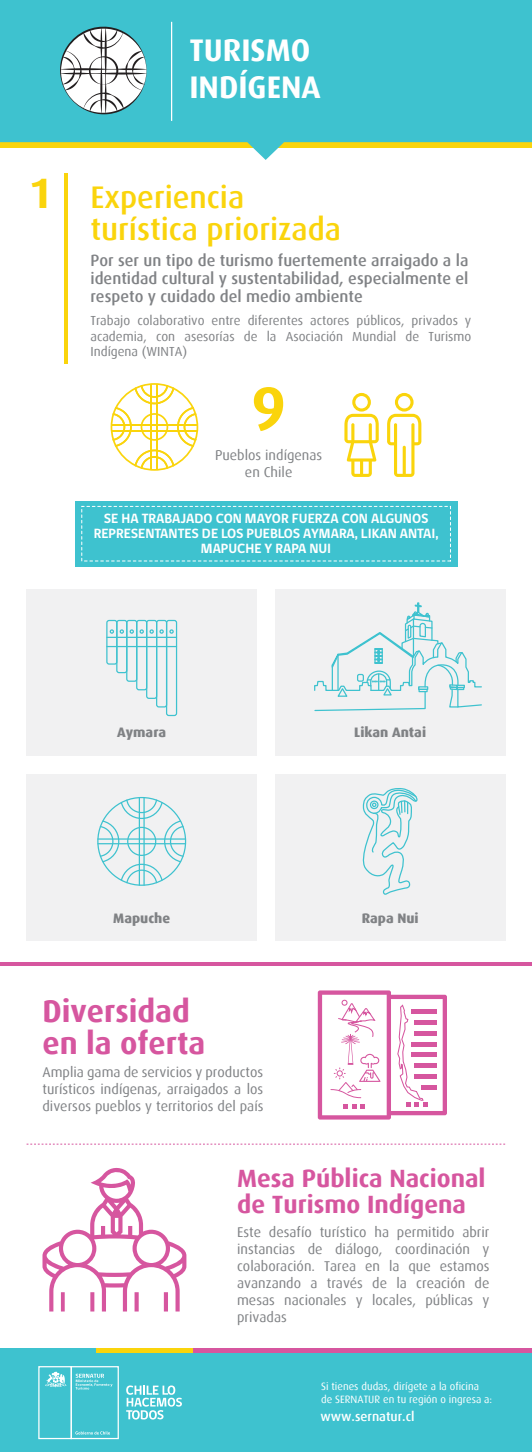
<style>
.page{position:relative;width:532px;height:1452px;background:#fff}
.page>*{position:absolute;margin:0;border:0;box-sizing:border-box;transform-origin:0 0}
.t1{font:700 62.5px "Dax";color:#fad40c}
.t2{font:500 31.25px/32.5px "Dax";color:#fad40c}
.t3{font:700 31.25px/32.5px "Dax";color:#d6569f}
.t4{font:700 31.25px/37.5px "Dax";color:#fff}
.t5{font:700 25px/26.2px "Dax";color:#d6569f}
.t6{font:500 16.25px/18.1px "Dax";color:#808285;text-align:justify}
.t7{font:14.19px/17px "Dax";color:#808285;text-align:justify}
.t8{font:700 13.75px/15px "gob CL";color:#fff;text-align:center}
.t9{font:800 13.75px "Dax";color:#808285}
.t10{font:13.12px/15.8px "Dax";color:#808285;text-align:justify}
.t11{font:500 13.12px "Dax";color:#fff}
.t12{font:10.62px/12.8px "Dax";color:#fff}
.s1{font-weight:700;font-size:42.5px}
</style>
<div class="page">
<hr style="left:64px;top:173px;width:3px;height:190px;background:#fad40c">
<div style="left:26px;top:589px;width:231px;height:167px;background:#f1f1f2"></div>
<div style="left:26px;top:774px;width:231px;height:166px;background:#f1f1f2"></div>
<div style="left:275px;top:589px;width:230px;height:167px;background:#f1f1f2"></div>
<div style="left:275px;top:774px;width:230px;height:166px;background:#f1f1f2"></div>
<hr style="left:0;top:962px;width:531px;height:4px;background:#d6569f">
<svg style="left:27px;top:1143px;width:478px;height:1px"></svg>
<svg style="left:110px;top:383px;width:88px;height:88px"></svg>
<svg style="left:344px;top:393px;width:34px;height:84px"></svg>
<svg style="left:387px;top:393px;width:34px;height:84px"></svg>
<svg style="left:0;top:0;width:531px;height:160px;background:#54c7cb"></svg>
<hr style="left:171px;top:22px;width:1px;height:99px;background:#fff">
<svg style="left:60px;top:26px;width:86px;height:88px"></svg>
<div style="left:75px;top:501px;width:382px;height:65px;background:#3ec2cf"></div>
<div style="left:106px;top:620px;width:11px;height:44px;border:1px solid #3ec2cf;border-radius:2px"></div>
<div style="left:116px;top:620px;width:11px;height:53px;border:1px solid #3ec2cf;border-radius:2px"></div>
<div style="left:126px;top:620px;width:11px;height:62px;border:1px solid #3ec2cf;border-radius:2px"></div>
<div style="left:136px;top:620px;width:11px;height:70px;border:1px solid #3ec2cf;border-radius:2px"></div>
<div style="left:146px;top:620px;width:11px;height:79px;border:1px solid #3ec2cf;border-radius:2px"></div>
<div style="left:156px;top:620px;width:11px;height:87px;border:1px solid #3ec2cf;border-radius:2px"></div>
<div style="left:166px;top:620px;width:11px;height:96px;border:1px solid #3ec2cf;border-radius:2px"></div>
<hr style="left:107px;top:636px;width:69px;height:2px;background:#3ec2cf">
<hr style="left:107px;top:646px;width:69px;height:1px;background:#3ec2cf">
<svg style="left:110px;top:629px;width:64px;height:4px"></svg>
<svg style="left:314px;top:602px;width:168px;height:109px"></svg>
<svg style="left:362px;top:788px;width:56px;height:107px"></svg>
<hr style="left:98px;top:838px;width:87px;height:1px;background:#3ec2cf">
<hr style="left:98px;top:843px;width:87px;height:1px;background:#3ec2cf">
<hr style="left:143px;top:797px;width:2px;height:88px;background:#3ec2cf">
<hr style="left:139px;top:797px;width:1px;height:88px;background:#3ec2cf">
<svg style="left:99px;top:798px;width:85px;height:86px"></svg>
<svg style="left:42px;top:1167px;width:144px;height:144px"></svg>
<svg style="left:318px;top:990px;width:129px;height:129px"></svg>
<div style="left:192px;top:1347px;width:339px;height:7px;background:#d6569f"></div>
<div style="left:0;top:1347px;width:96px;height:7px;background:#3ec2cf"></div>
<div style="left:96px;top:1347px;width:96px;height:7px;background:#fad40c"></div>
<div style="left:0;top:1353px;width:531px;height:98px;background:#3ec2cf"></div>
<div style="left:38px;top:1365px;width:34px;height:74px;border:1px solid #fff"></div>
<svg style="left:45px;top:1371px;width:21px;height:16px"></svg>
<div style="left:71px;top:1365px;width:48px;height:74px;border:1px solid #fff"></div>
<svg style="left:75px;top:1373px;width:37px;height:16px"></svg>
<svg style="left:75px;top:1431px;width:35px;height:3px"></svg>
<svg style="left:126px;top:1385px;width:56px;height:34px"></svg>
<h2 class="t4" style="left:189px;top:31px;width:133px">TURISMO<br>INDÍGENA</h2>
<h2 class="t2" style="left:90px;top:181px;width:252px;text-indent:-62px"><span class="s1">1</span> Experiencia turística priorizada</h2>
<p class="t6" style="left:90px;top:252px;width:379px">Por ser un tipo de turismo fuertemente arraigado a la identidad cultural y sustentabilidad, especialmente el respeto y cuidado del medio ambiente</p>
<p class="t10" style="left:90px;top:312px;width:382px">Trabajo colaborativo entre diferentes actores públicos, privados y academia, con asesorías de la Asociación Mundial de Turismo Indígena (WINTA)</p>
<h1 class="t1" style="left:251px;top:373px;width:37px">9</h1>
<p class="t7" style="left:215px;top:447px;width:109px;text-align:center">Pueblos indígenas en Chile</p>
<p class="t8" style="left:94px;top:511px;width:346px">SE HA TRABAJADO CON MAYOR FUERZA CON ALGUNOS<br>REPRESENTANTES DE LOS PUEBLOS AYMARA, LIKAN ANTAI,<br>MAPUCHE Y RAPA NUI</p>
<p class="t9" style="left:117px;top:724px;width:51px">Aymara</p>
<p class="t9" style="left:113px;top:910px;width:58px">Mapuche</p>
<h2 class="t3" style="left:42px;top:995px;width:164px">Diversidad en la oferta</h2>
<p class="t7" style="left:42px;top:1063px;width:222px">Amplia gama de servicios y productos turísticos indígenas, arraigados a los diversos pueblos y territorios del país</p>
<p class="t9" style="left:354px;top:724px;width:73px">Likan Antai</p>
<p class="t9" style="left:361px;top:910px;width:58px">Rapa Nui</p>
<h3 class="t5" style="left:237px;top:1164px;width:250px">Mesa Pública Nacional de Turismo Indígena</h3>
<p class="t7" style="left:237px;top:1223px;width:254px">Este desafío turístico ha permitido abrir instancias de diálogo, coordinación y colaboración. Tarea en la que estamos avanzando a través de la creación de mesas nacionales y locales, públicas y privadas</p>
<p class="t12" style="left:321px;top:1379px;width:172px">Si tienes dudas, dirígete a la oficina de SERNATUR en tu región o ingresa a:</p>
<p class="t11" style="left:320px;top:1409px;width:96px">www.sernatur.cl</p>
</div>
